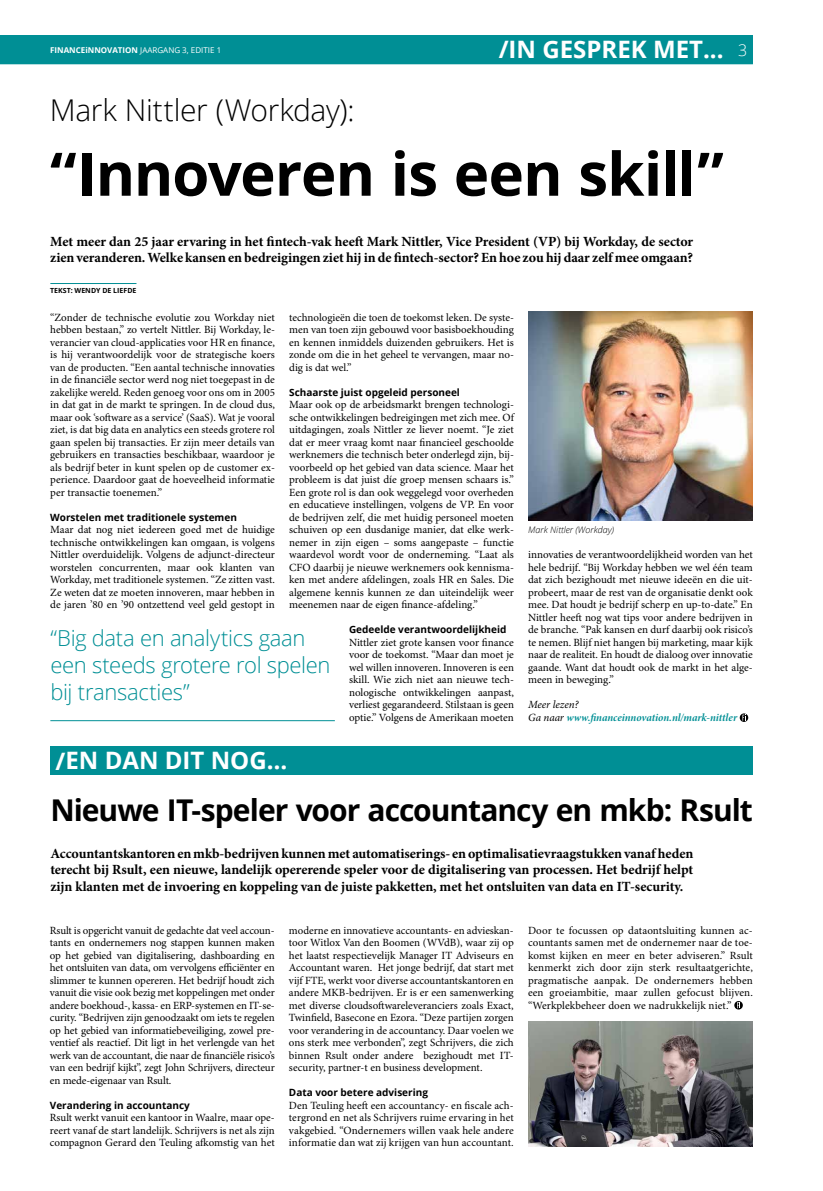
<style>
.page{position:relative;width:823px;height:1191px;background:#fff}
.page>*{position:absolute;margin:0;border:0;box-sizing:border-box;transform-origin:0 0}
.t1{font:700 60px "Open Sans";letter-spacing:-.02em;color:#000}
.t2{font:700 30px "Open Sans";letter-spacing:-.035em;color:#000}
.t3{font:300 30px "Open Sans";letter-spacing:-.01em;color:#000}
.t4{font:700 24px "Open Sans";color:#fff}
.t5{font:300 22px/27px "Open Sans";letter-spacing:-.02em;color:#008f95}
.t6{font:700 14px/16px "Minion Pro";letter-spacing:-.005em;color:#000}
.t7{font:11px/12.5px "Minion Pro";color:#000;text-align:justify}
.t8{font:11px "Minion Pro Bold It Subh";letter-spacing:-.005em;color:#008f95}
.t9{font:italic 11px "Minion Pro";letter-spacing:-.005em;color:#000}
.t10{font:700 10px "Open Sans";color:#000}
.t11{font:italic 300 9px "Open Sans";color:#000}
.t12{font:700 8px "Open Sans";color:#fff}
.t13{font:700 7px "Open Sans";color:#000}
.s1{font-weight:400}
.s2{font-weight:300;font-size:16px}
.s3{font-family:"Minion Pro";font-style:italic;color:#000}
</style>
<div class="page">
<div style="left:0;top:36px;width:752px;height:28px;background:#008f95"></div>
<hr style="left:0;top:35px;width:752px;height:1px;background:#008f95">
<svg style="left:739px;top:713px;width:8px;height:9px"></svg>
<svg style="left:742px;top:714px;width:3px;height:6px"></svg>
<img style="left:528px;top:312px;width:224px;height:209px">
<hr style="left:50px;top:720px;width:284px;height:1px;background:#008f95">
<hr style="left:50px;top:283px;width:86px;height:1px;background:#008f95">
<svg style="left:733px;top:1001px;width:9px;height:8px"></svg>
<svg style="left:736px;top:1002px;width:4px;height:6px"></svg>
<div style="left:50px;top:746px;width:702px;height:28px;background:#008f95"></div>
<img style="left:528px;top:1021px;width:224px;height:125px">
<p class="t12" style="left:50px;top:45px;width:172px">FINANCEiNNOVATION <span class="s1">JAARGANG 3, EDITIE 1</span></p>
<h3 class="t4" style="left:498px;top:32px;width:250px">/IN GESPREK MET... <span class="s2">3</span></h3>
<h2 class="t3" style="left:50px;top:89px;width:306px">Mark Nittler (Workday):</h2>
<h1 class="t1" style="left:50px;top:132px;width:675px">“Innoveren is een skill”</h1>
<p class="t6" style="left:50px;top:234px;width:644px">Met meer dan 25 jaar ervaring in het fintech-vak heeft Mark Nittler, Vice President (VP) bij Workday, de sector zien veranderen. Welke kansen en bedreigingen ziet hij in de fintech-sector? En hoe zou hij daar zelf mee omgaan?</p>
<p class="t13" style="left:50px;top:285px;width:88px">TEKST: WENDY DE LIEFDE</p>
<p class="t7" style="left:50px;top:311px;width:226px">“Zonder de technische evolutie zou Workday niet hebben bestaan,” zo vertelt Nittler. Bij Workday, le&shy;verancier van cloud-applicaties voor HR en finance, is hij verantwoordelijk voor de strategische koers van de producten. “Een aantal technische innovaties in de financiële sector werd nog niet toegepast in de zakelijke wereld. Reden genoeg voor ons om in 2005 in dat gat in de markt te springen. In de cloud dus, maar ook ‘software as a service’ (SaaS). Wat je vooral ziet, is dat big data en analytics een steeds grotere rol gaan spelen bij transacties. Er zijn meer details van gebruikers en transacties beschikbaar, waardoor je als bedrijf beter in kunt spelen op de customer ex&shy;perience. Daardoor gaat de hoeveelheid informatie per transactie toenemen.”</p>
<p class="t10" style="left:50px;top:510px;width:188px">Worstelen met traditionele systemen</p>
<p class="t7" style="left:50px;top:524px;width:226px">Maar dat nog niet iedereen goed met de huidige technische ontwikkelingen kan omgaan, is volgens Nittler overduidelijk. Volgens de adjunct-directeur worstelen concurrenten, maar ook klanten van Workday, met traditionele systemen. “Ze zitten vast.<br>Ze weten dat ze moeten innoveren, maar hebben in de jaren ’80 en ’90 ontzettend veel geld gestopt in</p>
<p class="t7" style="left:289px;top:311px;width:226px">technologieën die toen de toekomst leken. De syste&shy;men van toen zijn gebouwd voor basisboekhouding en kennen inmiddels duizenden gebruikers. Het is zonde om die in het geheel te vervangen, maar no&shy;dig is dat wel.”</p>
<p class="t10" style="left:289px;top:385px;width:172px">Schaarste juist opgeleid personeel</p>
<p class="t7" style="left:289px;top:399px;width:226px">Maar ook op de arbeidsmarkt brengen technologi&shy;sche ontwikkelingen bedreigingen met zich mee. Of uitdagingen, zoals Nittler ze liever noemt. “Je ziet dat er meer vraag komt naar financieel geschoolde werknemers die technisch beter onderlegd zijn, bij&shy;voorbeeld op het gebied van data science. Maar het probleem is dat juist díe groep mensen schaars is.” Een grote rol is dan ook weggelegd voor overheden en educatieve instellingen, volgens de VP. En voor de bedrijven zelf, die met huidig personeel moeten schuiven op een dusdanige manier, dat elke werk&shy;nemer in zijn eigen – soms aangepaste – functie waardevol wordt voor de onderneming. “Laat als CFO daarbij je nieuwe werknemers ook kennisma&shy;ken met andere afdelingen, zoals HR en Sales. Die algemene kennis kunnen ze dan uiteindelijk weer meenemen naar de eigen finance-afdeling.”</p>
<p class="t10" style="left:349px;top:622px;width:159px">Gedeelde verantwoordelijkheid</p>
<p class="t7" style="left:349px;top:636px;width:166px">Nittler ziet grote kansen voor finance voor de toekomst. “Maar dan moet je wel willen innoveren. Innoveren is een skill. Wie zich niet aan nieuwe tech&shy;nologische ontwikkelingen aanpast, verliest gegarandeerd. Stilstaan is geen optie.” Volgens de Amerikaan moeten</p>
<h3 class="t5" style="left:50px;top:623px;width:281px">“Big data en analytics gaan een steeds grotere rol spelen bij transacties”</h3>
<h3 class="t4" style="left:55px;top:743px;width:233px">/EN DAN DIT NOG…</h3>
<p class="t11" style="left:528px;top:524px;width:87px">Mark Nittler (Workday)</p>
<p class="t7" style="left:528px;top:549px;width:226px">innovaties de verantwoordelijkheid worden van het hele bedrijf. “Bij Workday hebben we wel één team dat zich bezighoudt met nieuwe ideeën en die uit&shy;probeert, maar de rest van de organisatie denkt ook mee. Dat houdt je bedrijf scherp en up-to-date.” En Nittler heeft nog wat tips voor andere bedrijven in de branche. “Pak kansen en durf daarbij ook risico’s te nemen. Blijf niet hangen bij marketing, maar kijk naar de realiteit. En houdt de dialoog over innovatie gaande. Want dat houdt ook de markt in het alge&shy;meen in beweging.”</p>
<p class="t9" style="left:528px;top:698px;width:52px">Meer lezen?</p>
<p class="t8" style="left:528px;top:711px;width:210px"><span class="s3">Ga naar</span> www.financeinnovation.nl/mark-nittler</p>
<h2 class="t2" style="left:50px;top:789px;width:703px">Nieuwe IT-speler voor accountancy en mkb: Rsult</h2>
<p class="t6" style="left:50px;top:846px;width:644px;text-align:justify">Accountantskantoren en mkb-bedrijven kunnen met automatiserings- en optimalisatievraagstukken vanaf heden terecht bij Rsult, een nieuwe, landelijk opererende speler voor de digitalisering van processen. Het bedrijf helpt zijn klanten met de invoering en koppeling van de juiste pakketten, met het ontsluiten van data en IT-security.</p>
<p class="t7" style="left:50px;top:924px;width:226px">Rsult is opgericht vanuit de gedachte dat veel accoun&shy;tants en ondernemers nog stappen kunnen maken op het gebied van digitalisering, dashboarding en het ontsluiten van data, om vervolgens efficiënter en slimmer te kunnen opereren. Het bedrijf houdt zich vanuit die visie ook bezig met koppelingen met onder andere boekhoud-, kassa- en ERP-systemen en IT-se&shy;curity. “Bedrijven zijn genoodzaakt om iets te regelen op het gebied van informatiebeveiliging, zowel pre&shy;ventief als reactief. Dit ligt in het verlengde van het werk van de accountant, die naar de financiële risico’s van een bedrijf kijkt”, zegt John Schrijvers, directeur en mede-eigenaar van Rsult.</p>
<p class="t10" style="left:50px;top:1097px;width:141px">Verandering in accountancy</p>
<p class="t7" style="left:50px;top:1111px;width:226px">Rsult werkt vanuit een kantoor in Waalre, maar ope&shy;reert vanaf de start landelijk. Schrijvers is net als zijn compagnon Gerard den Teuling afkomstig van het</p>
<p class="t7" style="left:289px;top:924px;width:226px">moderne en innovatieve accountants- en advieskan&shy;toor Witlox Van den Boomen (WVdB), waar zij op het laatst respectievelijk Manager IT Adviseurs en Accountant waren. Het jonge bedrijf, dat start met vijf FTE, werkt voor diverse accountantskantoren en andere MKB-bedrijven. Er is er een samenwerking met diverse cloudsoftwareleveranciers zoals Exact, Twinfield, Basecone en Ezora. “Deze partijen zorgen voor verandering in de accountancy. Daar voelen we ons sterk mee verbonden”, zegt Schrijvers, die zich binnen Rsult onder andere bezighoudt met IT&shy;security, partner-t en business development.</p>
<p class="t10" style="left:289px;top:1085px;width:140px">Data voor betere advisering</p>
<p class="t7" style="left:289px;top:1099px;width:226px">Den Teuling heeft een accountancy- en fiscale ach&shy;tergrond en net als Schrijvers ruime ervaring in het vakgebied. “Ondernemers willen vaak hele andere informatie dan wat zij krijgen van hun accountant.</p>
<p class="t7" style="left:527px;top:924px;width:226px">Door te focussen op dataontsluiting kunnen ac&shy;countants samen met de ondernemer naar de toe&shy;komst kijken en meer en beter adviseren.” Rsult kenmerkt zich door zijn sterk resultaatgerichte, pragmatische aanpak. De ondernemers hebben een groeiambitie, maar zullen gefocust blijven. “Werkplekbeheer doen we nadrukkelijk niet.”</p>
</div>
